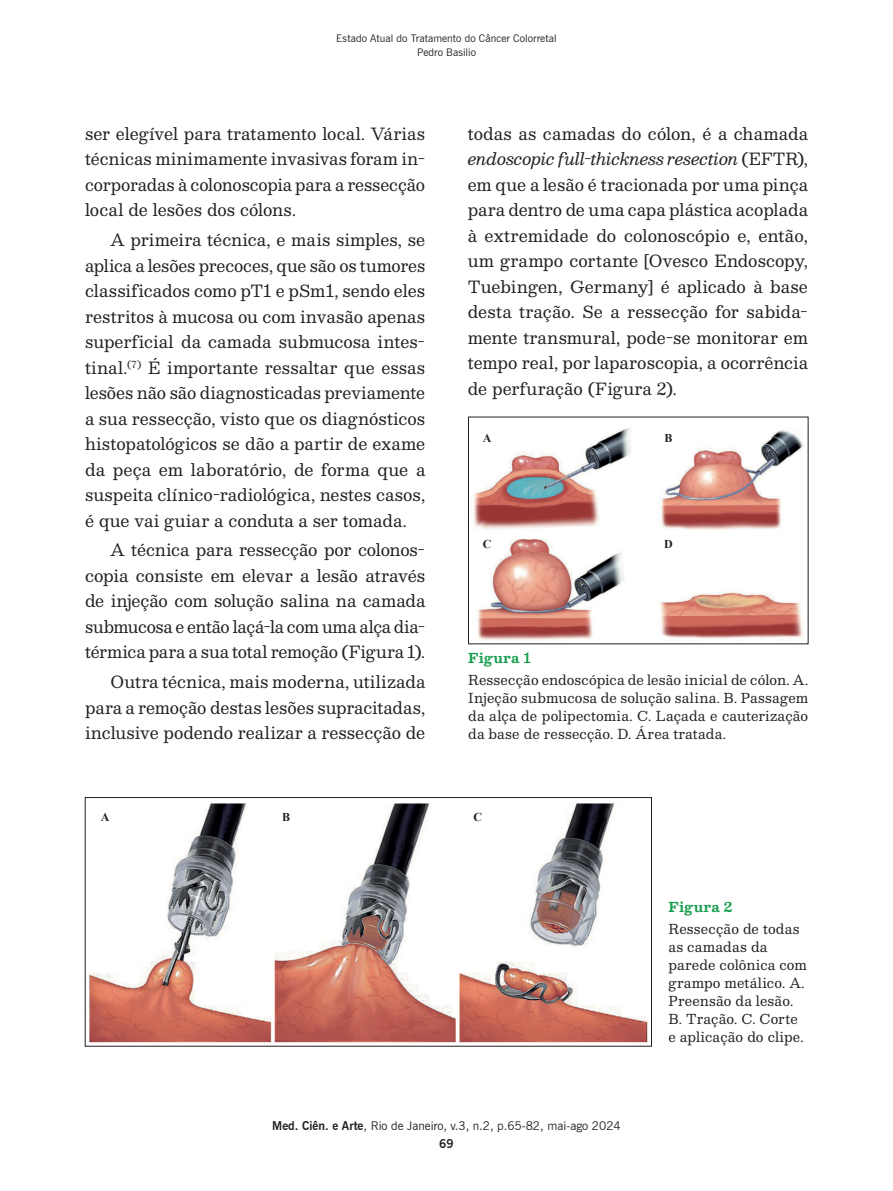
<style>
.page{position:relative;width:893px;height:1191px;background:#fff}
.page>*{position:absolute;margin:0;border:0;box-sizing:border-box;transform-origin:0 0}
.t1{font:16.5px/25.5px "Besley";color:#231f20;text-align:justify}
.t2{font:13.5px/18px "Besley";letter-spacing:.015em;color:#231f20;text-align:justify}
.t3{font:700 13.5px "Besley";letter-spacing:.02em;color:#169e4e}
.t4{font:12px "News Gothic BT";color:#231f20}
.t5{font:700 12px "Times New Roman";color:#231f20}
.t6{font:700 12px "News Gothic BT";color:#231f20}
.t7{font:10.5px/13.5px "News Gothic BT";letter-spacing:.005em;color:#231f20;text-align:center}
.s1{font-style:italic}
.s2{font-weight:700}
</style>
<div class="page">
<img style="left:473px;top:427px;width:330px;height:213px">
<img style="left:89px;top:803px;width:559px;height:240px">
<div style="left:85px;top:797px;width:567px;height:249px;border:1px solid #231f20"></div>
<p class="t7" style="left:336px;top:31px;width:222px">Estado Atual do Tratamento do Câncer Colorretal<br>Pedro Basilio</p>
<p class="t1" style="left:85px;top:121px;width:342px">ser elegível para tratamento local. Várias técnicas minimamente invasivas foram in&shy;corporadas à colonoscopia para a ressecção local de lesões dos cólons.</p>
<p class="t1" style="left:85px;top:227px;width:342px;text-indent:26px">A primeira técnica, e mais simples, se aplica a lesões precoces, que são os tumores classificados como pT1 e pSm1, sendo eles restritos à mucosa ou com invasão apenas superficial da camada submucosa intes&shy;tinal.<sup>(7)</sup> É importante ressaltar que essas lesões não são diagnosticadas previamente a sua ressecção, visto que os diagnósticos histopatológicos se dão a partir de exame da peça em laboratório, de forma que a suspeita clínico-radiológica, nestes casos, é que vai guiar a conduta a ser tomada.</p>
<p class="t1" style="left:85px;top:537px;width:342px;text-indent:26px">A técnica para ressecção por colonos&shy;copia consiste em elevar a lesão através de injeção com solução salina na camada submucosa e então laçá-la com uma alça dia&shy;térmica para a sua total remoção (Figura 1).</p>
<p class="t1" style="left:85px;top:669px;width:342px;text-indent:26px">Outra técnica, mais moderna, utilizada para a remoção destas lesões supracitadas, inclusive podendo realizar a ressecção de</p>
<p class="t1" style="left:468px;top:121px;width:342px">todas as camadas do cólon, é a chamada <span class="s1">endoscopic full-thickness resection</span> (EFTR), em que a lesão é tracionada por uma pinça para dentro de uma capa plástica acoplada à extremidade do colonoscópio e, então, um grampo cortante [Ovesco Endoscopy, Tuebingen, Germany] é aplicado à base desta tração. Se a ressecção for sabida&shy;mente transmural, pode-se monitorar em tempo real, por laparoscopia, a ocorrência de perfuração (Figura 2).</p>
<p class="t5" style="left:483px;top:430px;width:10px">A</p>
<p class="t5" style="left:664px;top:430px;width:10px">B</p>
<p class="t5" style="left:483px;top:536px;width:10px">C</p>
<p class="t5" style="left:664px;top:536px;width:10px">D</p>
<p class="t3" style="left:468px;top:648px;width:65px">Figura 1</p>
<p class="t2" style="left:468px;top:671px;width:342px">Ressecção endoscópica de lesão inicial de cólon. A.<br>Injeção submucosa de solução salina. B. Passagem da alça de polipectomia. C. Laçada e cauterização da base de ressecção. D. Área tratada.</p>
<p class="t5" style="left:101px;top:808px;width:10px">A</p>
<p class="t5" style="left:282px;top:808px;width:10px">B</p>
<p class="t5" style="left:474px;top:808px;width:10px">C</p>
<p class="t4" style="left:272px;top:1118px;width:350px"><span class="s2">Med. Ciên. e Arte</span>, Rio de Janeiro, v.3, n.2, p.65-82, mai-ago 2024</p>
<p class="t6" style="left:439px;top:1136px;width:16px">69</p>
<p class="t3" style="left:668px;top:897px;width:66px">Figura 2</p>
<p class="t2" style="left:668px;top:919px;width:140px;text-align:left">Ressecção de todas as camadas da parede colônica com grampo metálico. A.<br>Preensão da lesão.<br>B. Tração. C. Corte e aplicação do clipe.</p>
</div>
